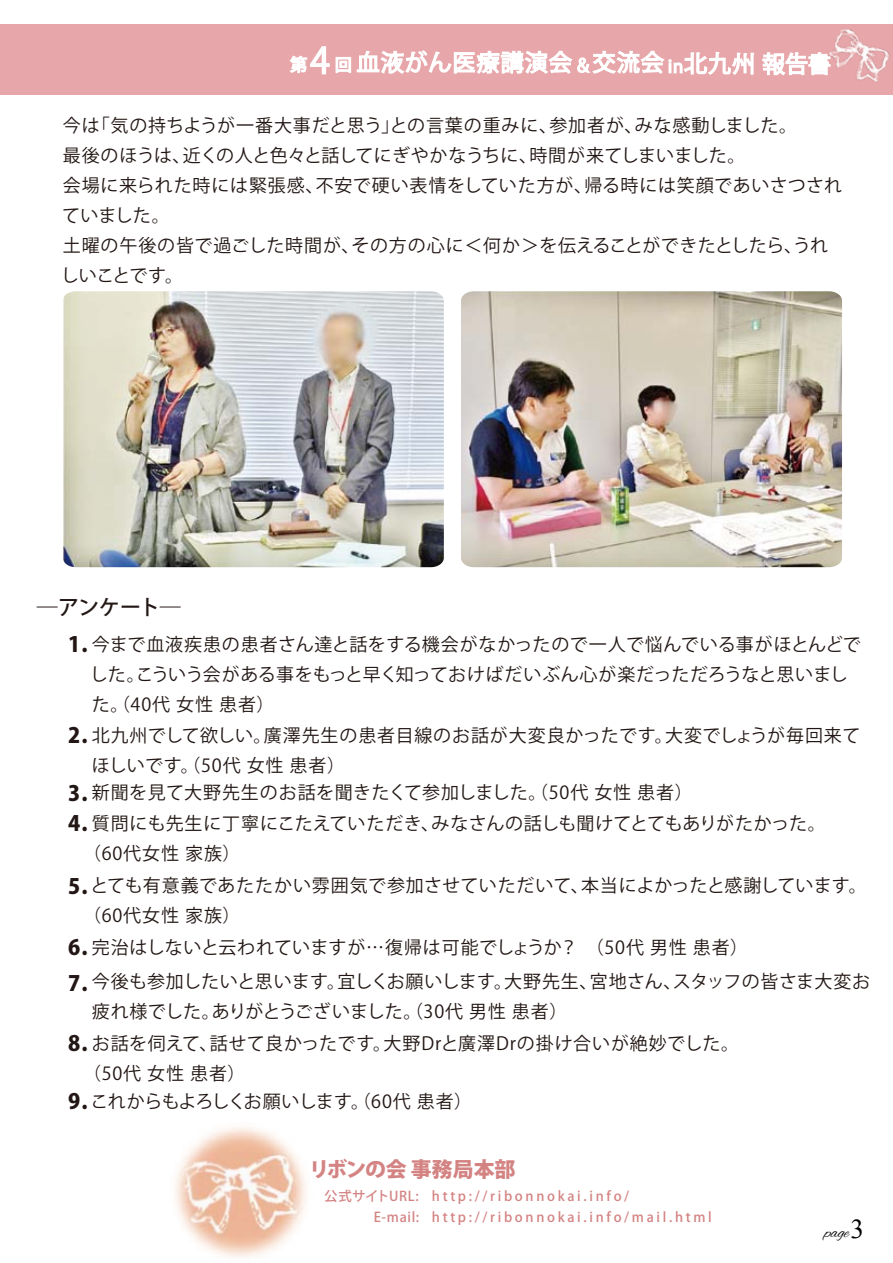
<style>
.page{position:relative;width:893px;height:1263px;background:#fff}
.page>*{position:absolute;margin:0;border:0;box-sizing:border-box;transform-origin:0 0}
.t1{font:800 21px/29.7px "Koz Go Pro";color:#221714}
.t2{font:500 21px "Koz Go Pro";letter-spacing:-.03em;color:#221714}
.t3{font:800 20.85px "Koz Go Pr 6 N";letter-spacing:-.005em;color:#d48383}
.t4{font:18px/30px "Koz Go Pro";letter-spacing:.03em;color:#221714}
.t5{font:18px/30px "Koz Go Pro";letter-spacing:.05em;color:#221714}
.t6{font:18px/30px "Koz Go Pro";letter-spacing:.01em;color:#221714}
.t7{font:18px "Koz Go Pro";letter-spacing:-.04em;color:#221714}
.t8{font:17.55px "Alex Brush";color:#000}
.t9{font:500 13.5px "Koz Go Pr 6 N";letter-spacing:.2em;color:#d48383}
.s1{font-family:"Iskoola Pota";font-size:27.3px}
</style>
<div class="page">
<div style="left:0;top:24px;width:893px;height:70px;background:#e7a7aa"></div>
<img style="left:783px;top:29px;width:110px;height:66px">
<svg style="left:762px;top:45px;width:69px;height:31px"></svg>
<svg style="left:288px;top:46px;width:467px;height:49px"></svg>
<img style="left:461px;top:291px;width:381px;height:276px">
<img style="left:63px;top:291px;width:381px;height:276px">
<img style="left:175px;top:1127px;width:131px;height:131px">
<p class="t4" style="left:61px;top:111px;width:783px">今は「気の持ちようが一番大事だと思う」との言葉の重みに、参加者が、みな感動しました。<br>最後のほうは、近くの人と色々と話してにぎやかなうちに、時間が来てしまいました。<br>会場に来られた時には緊張感、不安で硬い表情をしていた方が、帰る時には笑顔であいさつされていました。<br>土曜の午後の皆で過ごした時間が、その方の心に＜何か＞を伝えることができたとしたら、うれしいことです。</p>
<p class="t2" style="left:37px;top:594px;width:146px">―アンケート―</p>
<p class="t1" style="left:68px;top:630px;width:21px">1.</p>
<p class="t4" style="left:90px;top:629px;width:772px">今まで血液疾患の患者さん達と話をする機会がなかったので一人で悩んでいる事がほとんどでした。こういう会がある事をもっと早く知っておけばだいぶん心が楽だっただろうなと思いました。（40代 女性 患者）</p>
<p class="t5" style="left:92px;top:720px;width:770px">北九州でして欲しい。廣澤先生の患者目線のお話が大変良かったです。大変でしょうが毎回来てほしいです。（50代 女性 患者）</p>
<p class="t1" style="left:68px;top:722px;width:21px">2.</p>
<p class="t4" style="left:92px;top:778px;width:602px">新聞を見て大野先生のお話を聞きたくて参加しました。（50代 女性 患者）</p>
<p class="t1" style="left:68px;top:780px;width:21px">3.<br>4.</p>
<p class="t4" style="left:83px;top:809px;width:744px;text-indent:9px">質問にも先生に丁寧にこたえていただき、みなさんの話しも聞けてとてもありがたかった。（60代女性 家族）</p>
<p class="t4" style="left:83px;top:871px;width:785px;text-indent:7px">とても有意義であたたかい雰囲気で参加させていただいて、本当によかったと感謝しています。（60代女性 家族）</p>
<p class="t1" style="left:68px;top:873px;width:21px">5.</p>
<p class="t4" style="left:92px;top:933px;width:658px">完治はしないと云われていますが…復帰は可能でしょうか？（50代 男性 患者）</p>
<p class="t1" style="left:68px;top:931px;width:21px;line-height:36.2px">6.<br>7.</p>
<p class="t6" style="left:92px;top:967px;width:780px">今後も参加したいと思います。宜しくお願いします。大野先生、宮地さん、スタッフの皆さま大変お疲れ様でした。ありがとうございました。（30代 男性 患者）</p>
<p class="t5" style="left:83px;top:1028px;width:657px;text-indent:9px">お話を伺えて、話せて良かったです。大野Drと廣澤Drの掛け合いが絶妙でした。（50代 女性 患者）</p>
<p class="t7" style="left:91px;top:1090px;width:383px">これからもよろしくお願いします。（60代 患者）</p>
<p class="t1" style="left:68px;top:1030px;width:21px">8.</p>
<p class="t1" style="left:68px;top:1088px;width:21px">9.</p>
<p class="t3" style="left:309px;top:1158px;width:208px">リボンの会 事務局本部</p>
<p class="t9" style="left:324px;top:1188px;width:306px">公式サイトURL: http://ribonnokai.info/</p>
<p class="t9" style="left:374px;top:1209px;width:340px">E-mail: http://ribonnokai.info/mail.html</p>
<p class="t8" style="left:824px;top:1223px;width:41px">page<span class="s1">3</span></p>
</div>
